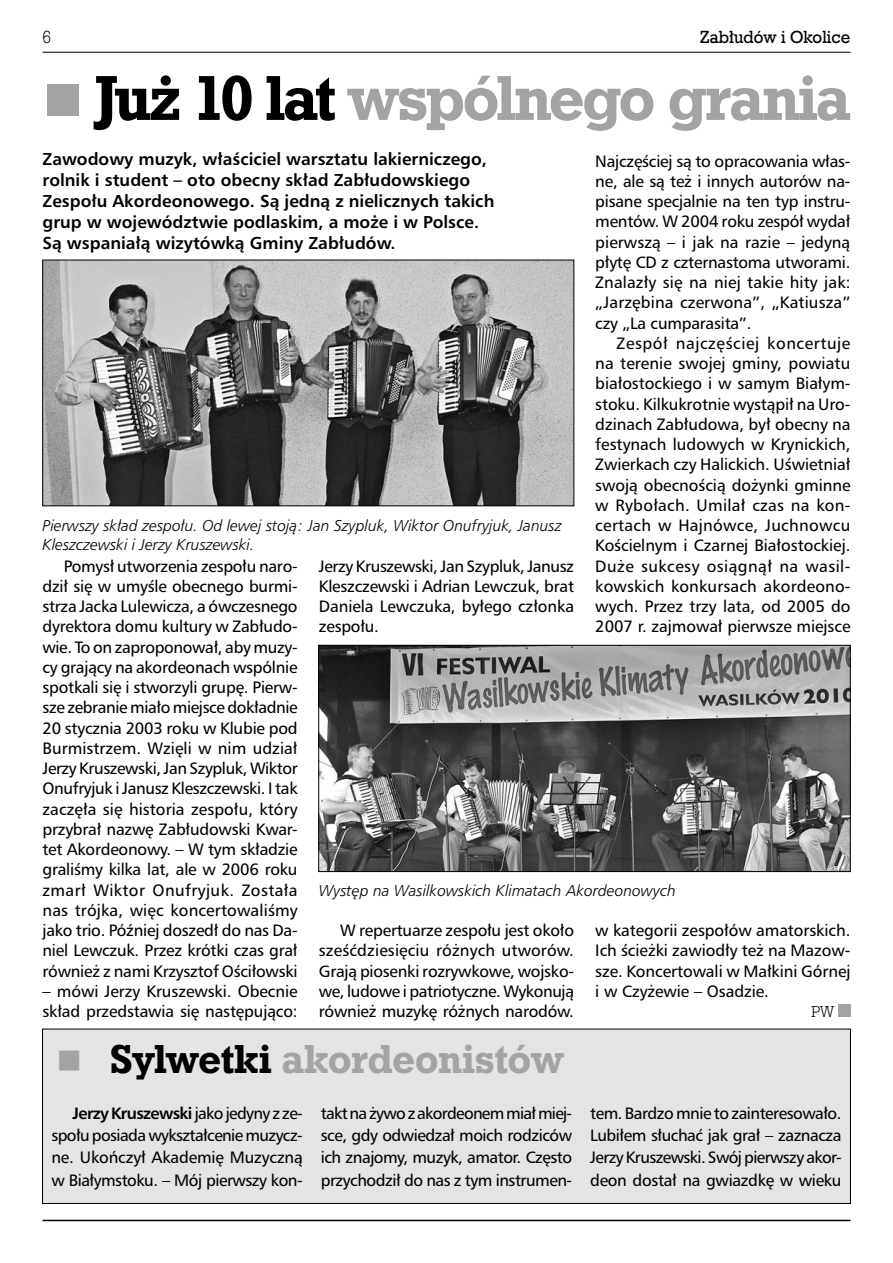
<style>
.page{position:relative;width:893px;height:1263px;background:#fff}
.page>*{position:absolute;margin:0;border:0;box-sizing:border-box;transform-origin:0 0}
.t1{font:54px "Geo Slb 712 Bd PL";letter-spacing:-.04em;color:#a3a3a3}
.t2{font:34.5px "Geo Slb 712 Bd PL";color:#a3a3a3}
.t3{font:17.25px/21px "Humnst 777 PL Bold A";color:#000}
.t4{font:16.5px/20.2px "Humnst 777 PL Roman A";letter-spacing:-.015em;color:#000;text-align:justify}
.t5{font:16.5px "Humnst 777 PL Bold A";letter-spacing:-.04em;color:#000}
.t6{font:15.75px/19.5px "Humnst 777 Lt PL Light Italic A";color:#000}
.t7{font:15px "Geo Slb 712 Md PL";color:#000}
.t8{font:15px "Geo Slb 712 Lt PL";color:#000}
.t9{font:13.5px "Geo Slb 712 Lt PL";color:#000}
.s1{color:#000}
.s2{font-family:"Humnst 777 PL Roman A"}
</style>
<div class="page">
<hr style="left:43px;top:1220px;width:807px;height:1px;background:#000">
<hr style="left:43px;top:52px;width:807px;height:1px;background:#000">
<div style="left:838px;top:1005px;width:12px;height:12px;background:#a3a3a3"></div>
<img style="left:45px;top:262px;width:527px;height:242px">
<div style="left:43px;top:260px;width:531px;height:246px;border:1px solid #000"></div>
<img style="left:321px;top:647px;width:527px;height:223px">
<div style="left:319px;top:645px;width:531px;height:227px;border:1px solid #000"></div>
<div style="left:43px;top:1029px;width:807px;height:174px;background:#e4e4e4"></div>
<div style="left:42px;top:1029px;width:809px;height:175px;border:1px solid #000"></div>
<p class="t8" style="left:43px;top:31px;width:10px">6</p>
<p class="t7" style="left:700px;top:31px;width:152px">Zabłudów i Okolice</p>
<h1 class="t1" style="left:96px;top:75px;width:756px"><span class="s1">Już 10 lat</span> wspólnego grania</h1>
<p class="t3" style="left:43px;top:150px;width:453px">Zawodowy muzyk, właściciel warsztatu lakierniczego, rolnik i student – oto obecny skład Zabłudowskiego Zespołu Akordeonowego. Są jedną z nielicznych takich grup w województwie podlaskim, a może i w Polsce.<br>Są wspaniałą wizytówką Gminy Zabłudów.</p>
<p class="t4" style="left:595px;top:152px;width:257px">Najczęściej są to opracowania włas&shy;ne, ale są też i innych autorów na&shy;pisane specjalnie na ten typ instru&shy;mentów. W 2004 roku zespół wydał pierwszą – i jak na razie – jedyną płytę CD z czternastoma utworami.<br>Znalazły się na niej takie hity jak: „Jarzębina czerwona”, „Katiusza” czy „La cumparasita”.</p>
<p class="t4" style="left:595px;top:334px;width:257px;text-indent:21px">Zespół najczęściej koncertuje na terenie swojej gminy, powiatu białostockiego i w samym Białym&shy;stoku. Kilkukrotnie wystąpił na Uro&shy;dzinach Zabłudowa, był obecny na festynach ludowych w Krynickich, Zwierkach czy Halickich. Uświetniał swoją obecnością dożynki gminne w Rybołach. Umilał czas na kon&shy;certach w Hajnówce, Juchnowcu Kościelnym i Czarnej Białostockiej.<br>Duże sukcesy osiągnął na wasil&shy;kowskich konkursach akordeono&shy;wych. Przez trzy lata, od 2005 do 2007 r. zajmował pierwsze miejsce</p>
<p class="t6" style="left:43px;top:517px;width:521px">Pierwszy skład zespołu. Od lewej stoją: Jan Szypluk, Wiktor Onufryjuk, Janusz<br>Kleszczewski i Jerzy Kruszewski.</p>
<p class="t4" style="left:43px;top:557px;width:257px;text-indent:21px">Pomysł utworzenia zespołu naro&shy;dził się w umyśle obecnego burmi&shy;strza Jacka Lulewicza, a ówczesnego dyrektora domu kultury w Zabłudo&shy;wie. To on zaproponował, aby muzy&shy;cy grający na akordeonach wspólnie spotkali się i stworzyli grupę. Pierw&shy;sze zebranie miało miejsce dokładnie 20 stycznia 2003 roku w Klubie pod Burmistrzem. Wzięli w nim udział Jerzy Kruszewski, Jan Szypluk, Wiktor Onufryjuk i Janusz Kleszczewski. I tak zaczęła się historia zespołu, który przybrał nazwę Zabłudowski Kwar&shy;tet Akordeonowy. – W tym składzie graliśmy kilka lat, ale w 2006 roku zmarł Wiktor Onufryjuk. Została nas trójka, więc koncertowaliśmy jako trio. Później doszedł do nas Da&shy;niel Lewczuk. Przez krótki czas grał również z nami Krzysztof Ościłowski</p>
<p class="t4" style="left:43px;top:982px;width:257px">– mówi Jerzy Kruszewski. Obecnie skład przedstawia się następująco:</p>
<p class="t4" style="left:319px;top:557px;width:257px">Jerzy Kruszewski, Jan Szypluk, Janusz Kleszczewski i Adrian Lewczuk, brat Daniela Lewczuka, byłego członka zespołu.</p>
<p class="t6" style="left:319px;top:882px;width:358px">Występ na Wasilkowskich Klimatach Akordeonowych</p>
<p class="t4" style="left:319px;top:922px;width:257px;text-indent:21px">W repertuarze zespołu jest około sześćdziesięciu różnych utworów.<br>Grają piosenki rozrywkowe, wojsko&shy;we, ludowe i patriotyczne. Wykonują również muzykę różnych narodów.</p>
<p class="t4" style="left:595px;top:922px;width:257px">w kategorii zespołów amatorskich.<br>Ich ścieżki zawiodły też na Mazow&shy;sze. Koncertowali w Małkini Górnej i w Czyżewie – Osadzie.</p>
<p class="t9" style="left:811px;top:1006px;width:24px">PW</p>
<h2 class="t2" style="left:109px;top:1044px;width:455px"><span class="s1">Sylwetki</span> akordeonistów</h2>
<p class="t5" style="left:73px;top:1107px;width:232px">Jerzy Kruszewski <span class="s2">jako jedyny z ze-</span></p>
<p class="t4" style="left:51px;top:1126px;width:253px;line-height:22px">społu posiada wykształcenie muzycz&shy;ne. Ukończył Akademię Muzyczną w Białymstoku. – Mój pierwszy kon-</p>
<p class="t4" style="left:321px;top:1104px;width:253px;line-height:22px">takt na żywo z akordeonem miał miej&shy;sce, gdy odwiedzał moich rodziców ich znajomy, muzyk, amator. Często przychodził do nas z tym instrumen-</p>
<p class="t4" style="left:590px;top:1104px;width:253px;line-height:22px">tem. Bardzo mnie to zainteresowało.<br>Lubiłem słuchać jak grał – zaznacza Jerzy Kruszewski. Swój pierwszy akor&shy;deon dostał na gwiazdkę w wieku</p>
</div>
